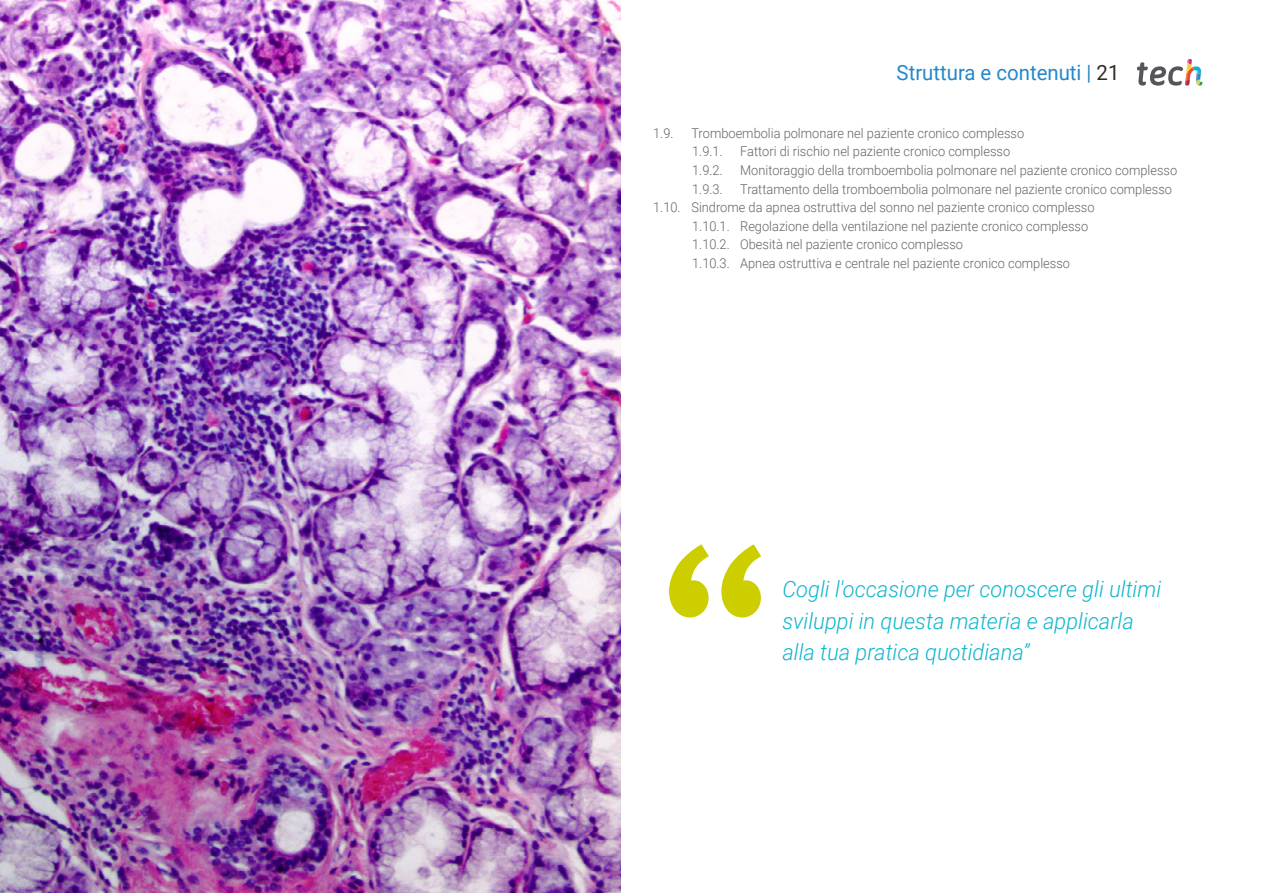
<style>
.page{position:relative;width:1263px;height:893px;background:#fff}
.page>*{position:absolute;margin:0;border:0;box-sizing:border-box;transform-origin:0 0}
.t1{font:italic 300 22.5px/31.5px "Roboto";color:#0fb6cf}
.t2{font:21px "Roboto";color:#2488c9}
.t3{font:300 13.5px/18.6px "Roboto";color:#61646a;scale:.95 1}
.s1{color:#312e20}
</style>
<div class="page">
<img style="left:0;top:0;width:621px;height:893px">
<svg style="left:669px;top:544px;width:92px;height:73px"></svg>
<svg style="left:1137px;top:59px;width:65px;height:27px"></svg>
<h2 class="t2" style="left:897px;top:57px;width:224px">Struttura e contenuti | <span class="s1">21</span></h2>
<p class="t3" style="left:653px;top:123px;width:23px">1.9.</p>
<p class="t3" style="left:691px;top:123px;width:352px">Tromboembolia polmonare nel paziente cronico complesso<br>1.9.1.</p>
<p class="t3" style="left:740px;top:142px;width:286px">Fattori di rischio nel paziente cronico complesso</p>
<p class="t3" style="left:692px;top:160px;width:34px">1.9.2.</p>
<p class="t3" style="left:740px;top:160px;width:461px">Monitoraggio della tromboembolia polmonare nel paziente cronico complesso</p>
<p class="t3" style="left:692px;top:179px;width:34px">1.9.3.</p>
<p class="t3" style="left:740px;top:179px;width:456px">Trattamento della tromboembolia polmonare nel paziente cronico complesso</p>
<p class="t3" style="left:653px;top:198px;width:466px">1.10. Sindrome da apnea ostruttiva del sonno nel paziente cronico complesso</p>
<p class="t3" style="left:692px;top:216px;width:418px">1.10.1. Regolazione della ventilazione nel paziente cronico complesso</p>
<p class="t3" style="left:692px;top:235px;width:287px">1.10.2. Obesità nel paziente cronico complesso</p>
<p class="t3" style="left:692px;top:253px;width:399px">1.10.3. Apnea ostruttiva e centrale nel paziente cronico complesso</p>
<h1 class="t1" style="left:782px;top:573px;width:380px">Cogli l'occasione per conoscere gli ultimi sviluppi in questa materia e applicarla alla tua pratica quotidiana”</h1>
</div>
